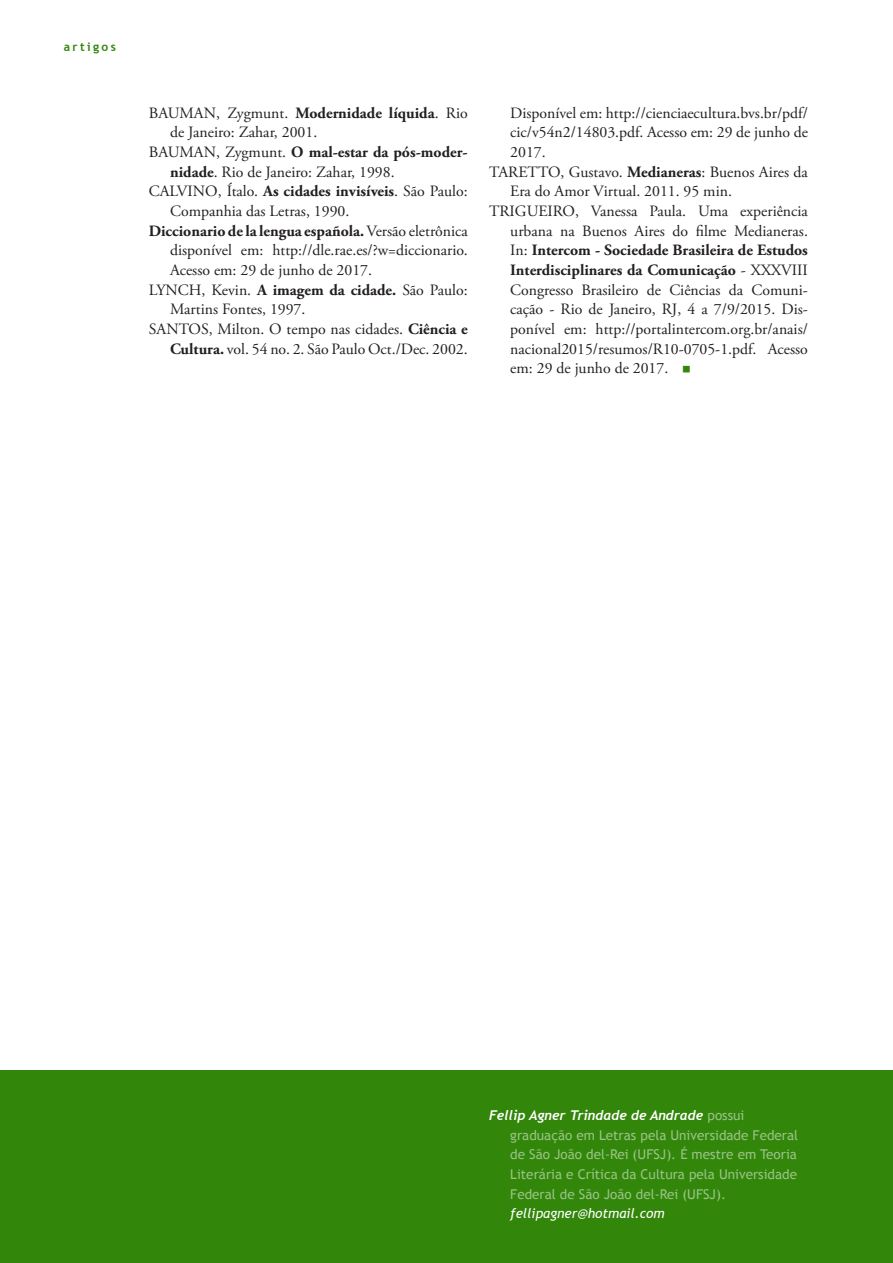
<style>
.page{position:relative;width:893px;height:1263px;background:#fff}
.page>*{position:absolute;margin:0;border:0;box-sizing:border-box;transform-origin:0 0}
.referencias{font:15.75px/19.6px "Adobe Garamond Pro";color:#231f20}
.paragrafo_simples{font:13.5px/19.6px "Trebuchet MS";color:#98c385}
.t1{font:700 12px "Trebuchet MS";letter-spacing:.2em;color:#32860a}
.s1{font-weight:700}
.s2{font-family:"Trebuchet";font-weight:700;font-style:italic;color:#fff}
.s3{font-style:italic;color:#fff}
</style>
<div class="page">
<div style="left:0;top:1070px;width:893px;height:192px;background:#32860a"></div>
<p class="t1" style="left:64px;top:40px;width:54px">artigos</p>
<p class="referencias" style="left:170px;top:103px;width:299px;text-indent:-21px">BAUMAN, Zygmunt. <span class="s1">Modernidade líquida</span>. Rio de Janeiro: Zahar, 2001.</p>
<p class="referencias" style="left:170px;top:143px;width:299px;text-indent:-21px">BAUMAN, Zygmunt. <span class="s1">O mal-estar da pós-moder&shy;nidade</span>. Rio de Janeiro: Zahar, 1998.</p>
<p class="referencias" style="left:170px;top:182px;width:299px;text-indent:-21px">CALVINO, Ítalo. <span class="s1">As cidades invisíveis</span>. São Paulo:<br>Companhia das Letras, 1990.</p>
<p class="referencias" style="left:170px;top:221px;width:299px;text-align:justify;text-indent:-21px"><span class="s1">Diccionario de la lengua española.</span> Versão eletrônica disponível em: http://dle.rae.es/?w=diccionario.<br>Acesso em: 29 de junho de 2017.</p>
<p class="referencias" style="left:170px;top:280px;width:299px;text-indent:-21px">LYNCH, Kevin. <span class="s1">A imagem da cidade.</span> São Paulo:<br>Martins Fontes, 1997.</p>
<p class="referencias" style="left:149px;top:320px;width:320px;text-align:right">SANTOS, Milton. O tempo nas cidades. <span class="s1">Ciência e<br>Cultura.</span> vol. 54 no. 2. São Paulo Oct./Dec. 2002.</p>
<p class="referencias" style="left:510px;top:103px;width:299px;text-align:justify">Disponível em: http://cienciaecultura.bvs.br/pdf/ cic/v54n2/14803.pdf. Acesso em: 29 de junho de 2017.</p>
<p class="referencias" style="left:510px;top:162px;width:299px;text-indent:-21px">TARETTO, Gustavo. <span class="s1">Medianeras</span>: Buenos Aires da<br>Era do Amor Virtual. 2011. 95 min.</p>
<p class="referencias" style="left:510px;top:202px;width:299px;text-align:justify;text-indent:-21px">TRIGUEIRO, Vanessa Paula. Uma experiência urbana na Buenos Aires do filme Medianeras.<br>In: <span class="s1">Intercom - Sociedade Brasileira de Estudos Interdisciplinares da Comunicação</span> - XXXVIII Congresso Brasileiro de Ciências da Comuni&shy;cação - Rio de Janeiro, RJ, 4 a 7/9/2015. Dis&shy;ponível em: http://portalintercom.org.br/anais/ nacional2015/resumos/R10-0705-1.pdf. Acesso em: 29 de junho de 2017.</p>
<p class="paragrafo_simples" style="left:510px;top:1105px;width:289px;text-indent:-21px"><span class="s2">Fellip Agner Trindade de Andrade</span> possui graduação em Letras pela Universidade Federal de São João del-Rei (UFSJ). É mestre em Teoria Literária e Crítica da Cultura pela Universidade Federal de São João del-Rei (UFSJ). <span class="s3">fellipagner@hotmail.com</span></p>
</div>
